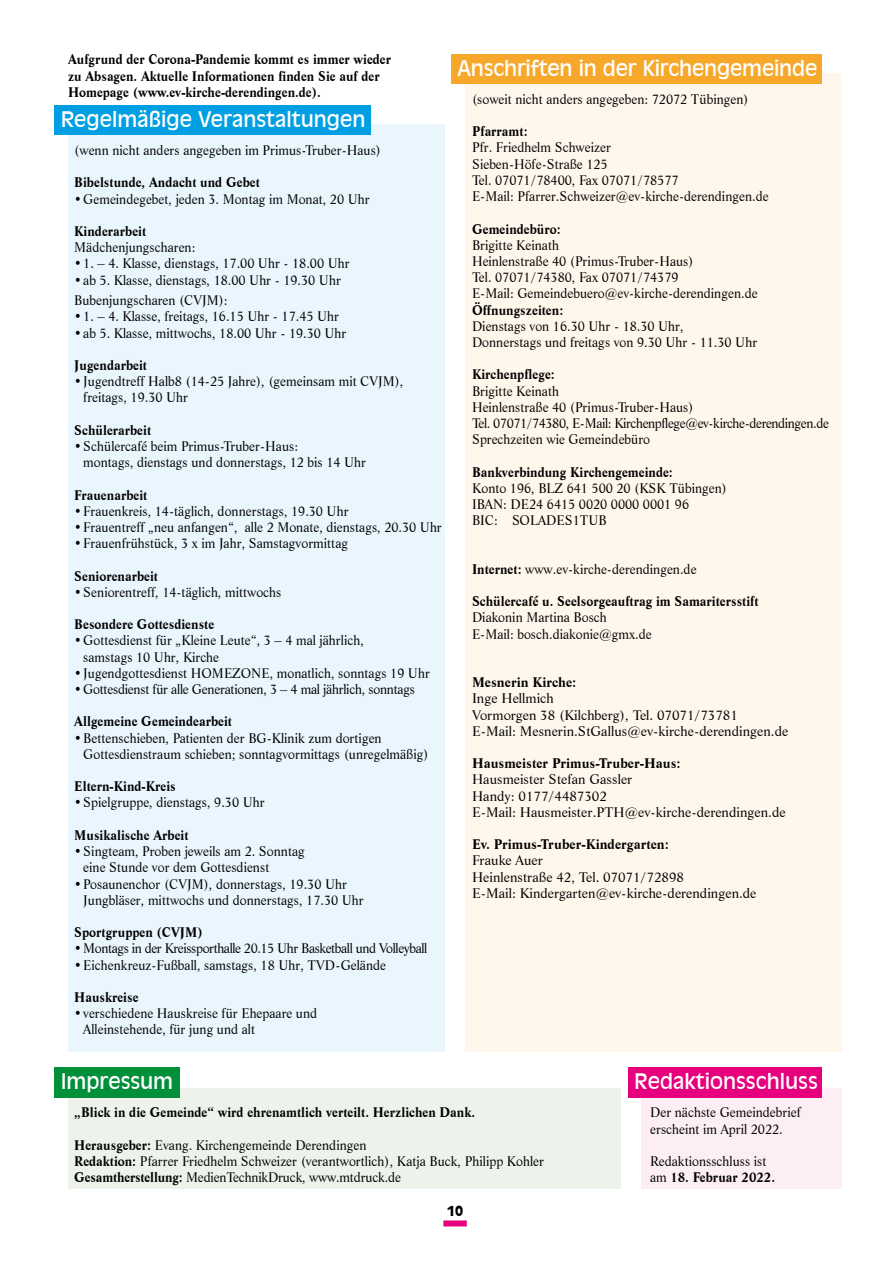
<style>
.page{position:relative;width:893px;height:1263px;background:#fff}
.page>*{position:absolute;margin:0;border:0;box-sizing:border-box;transform-origin:0 0}
.t1{font:21px "Incised 901 BT";color:#fff}
.t2{font:13.5px/16.2px "Life BT";color:#000;scale:.95 1}
.t3{font:700 13.5px/16.2px "Life BT";color:#000;scale:.95 1}
.t4{font:13.5px/16.2px "Life BT";color:#000}
.t5{font:700 13.5px "Life BT";color:#000}
.t6{font:13.5px "Life BT";letter-spacing:-.03em;color:#000;scale:.95 1}
.t7{font:13.5px "Life BT";letter-spacing:-.02em;color:#000;scale:.95 1}
.t8{font:900 13.5px "Incised 901 BT";color:#000;scale:.95 1}
.s1{font-weight:700}
</style>
<div class="page">
<div style="left:443px;top:1220px;width:24px;height:6px;background:#e6007d"></div>
<div style="left:642px;top:1088px;width:200px;height:101px;background:#fdeef6"></div>
<div style="left:68px;top:1088px;width:553px;height:101px;background:#edf3eb"></div>
<div style="left:54px;top:1067px;width:126px;height:31px;background:#00903a"></div>
<div style="left:68px;top:125px;width:376px;height:927px;background:#eaf6fe"></div>
<div style="left:54px;top:105px;width:317px;height:30px;background:#009fe3"></div>
<div style="left:466px;top:73px;width:376px;height:979px;background:#fff7ec"></div>
<div style="left:452px;top:54px;width:370px;height:30px;background:#f7a82b"></div>
<div style="left:628px;top:1067px;width:194px;height:31px;background:#e6007d"></div>
<p class="t3" style="left:68px;top:51px;width:342px">Aufgrund der Corona-Pandemie kommt es immer wieder zu Absagen. Aktuelle Informationen finden Sie auf der<br>Homepage (www.ev-kirche-derendingen.de).</p>
<h1 class="t1" style="left:61px;top:106px;width:306px">Regelmäßige Veranstaltungen</h1>
<p class="t2" style="left:74px;top:142px;width:324px">(wenn nicht anders angegeben im Primus-Truber-Haus)</p>
<p class="t3" style="left:74px;top:174px;width:197px">Bibelstunde, Andacht und Gebet</p>
<p class="t2" style="left:74px;top:190px;width:312px">•Gemeindegebet, jeden 3. Montag im Monat, 20 Uhr</p>
<p class="t3" style="left:74px;top:222px;width:77px">Kinderarbeit</p>
<p class="t2" style="left:74px;top:239px;width:129px">Mädchenjungscharen:</p>
<p class="t2" style="left:74px;top:255px;width:291px">•1. – 4. Klasse, dienstags, 17.00 Uhr - 18.00 Uhr</p>
<p class="t2" style="left:74px;top:269px;width:282px;line-height:20.7px">•ab 5. Klasse, dienstags, 18.00 Uhr - 19.30 Uhr<br>Bubenjungscharen (CVJM):</p>
<p class="t2" style="left:74px;top:308px;width:280px">•1. – 4. Klasse, freitags, 16.15 Uhr - 17.45 Uhr</p>
<p class="t2" style="left:74px;top:324px;width:288px">•ab 5. Klasse, mittwochs, 18.00 Uhr - 19.30 Uhr</p>
<p class="t3" style="left:74px;top:357px;width:78px">Jugendarbeit</p>
<p class="t2" style="left:83px;top:373px;width:339px;text-indent:-9px">•Jugendtreff Halb8 (14-25 Jahre), (gemeinsam mit CVJM), freitags, 19.30 Uhr</p>
<p class="t3" style="left:74px;top:421px;width:82px">Schülerarbeit</p>
<p class="t2" style="left:83px;top:438px;width:299px;text-indent:-9px">•Schülercafé beim Primus-Truber-Haus:<br>montags, dienstags und donnerstags, 12 bis 14 Uhr</p>
<p class="t3" style="left:74px;top:486px;width:78px">Frauenarbeit</p>
<p class="t2" style="left:74px;top:502px;width:290px">•Frauenkreis, 14-täglich, donnerstags, 19.30 Uhr</p>
<p class="t2" style="left:74px;top:519px;width:388px">•Frauentreff „neu anfangen“, alle 2 Monate, dienstags, 20.30 Uhr</p>
<p class="t2" style="left:74px;top:535px;width:290px">•Frauenfrühstück, 3 x im Jahr, Samstagvormittag</p>
<p class="t3" style="left:74px;top:567px;width:90px">Seniorenarbeit</p>
<p class="t2" style="left:74px;top:583px;width:220px">•Seniorentreff, 14-täglich, mittwochs</p>
<p class="t3" style="left:74px;top:616px;width:149px">Besondere Gottesdienste</p>
<p class="t2" style="left:83px;top:632px;width:297px;text-indent:-9px">•Gottesdienst für „Kleine Leute“, 3 – 4 mal jährlich, samstags 10 Uhr, Kirche</p>
<p class="t2" style="left:74px;top:664px;width:376px">•Jugendgottesdienst HOMEZONE, monatlich, sonntags 19 Uhr</p>
<p class="t7" style="left:74px;top:680px;width:360px">•Gottesdienst für alle Generationen, 3 – 4 mal jährlich, sonntags</p>
<p class="t3" style="left:74px;top:713px;width:168px">Allgemeine Gemeindearbeit</p>
<p class="t2" style="left:83px;top:729px;width:365px;text-indent:-9px">•Bettenschieben, Patienten der BG-Klinik zum dortigen<br>Gottesdienstraum schieben; sonntagvormittags (unregelmäßig)</p>
<p class="t3" style="left:74px;top:778px;width:108px">Eltern-Kind-Kreis</p>
<p class="t2" style="left:74px;top:794px;width:202px">•Spielgruppe, dienstags, 9.30 Uhr</p>
<p class="t3" style="left:74px;top:826px;width:122px">Musikalische Arbeit</p>
<p class="t2" style="left:83px;top:843px;width:235px;text-indent:-9px">•Singteam, Proben jeweils am 2. Sonntag eine Stunde vor dem Gottesdienst</p>
<p class="t2" style="left:83px;top:875px;width:297px;text-indent:-9px">•Posaunenchor (CVJM), donnerstags, 19.30 Uhr<br>Jungbläser, mittwochs und donnerstags, 17.30 Uhr</p>
<p class="t3" style="left:74px;top:924px;width:137px">Sportgruppen (CVJM)</p>
<p class="t6" style="left:74px;top:939px;width:373px">•Montags in der Kreissporthalle 20.15 Uhr Basketball und Volleyball</p>
<p class="t2" style="left:74px;top:956px;width:330px">•Eichenkreuz-Fußball, samstags, 18 Uhr, TVD-Gelände</p>
<p class="t3" style="left:74px;top:988px;width:69px">Hauskreise</p>
<p class="t2" style="left:83px;top:1005px;width:248px;text-indent:-9px">•verschiedene Hauskreise für Ehepaare und<br>Alleinstehende, für jung und alt</p>
<h1 class="t1" style="left:458px;top:55px;width:361px">Anschriften in der Kirchengemeinde</h1>
<p class="t2" style="left:472px;top:90px;width:293px">(soweit nicht anders angegeben: 72072 Tübingen)</p>
<p class="t3" style="left:472px;top:123px;width:60px">Pfarramt:</p>
<p class="t2" style="left:472px;top:139px;width:314px">Pfr. Friedhelm Schweizer<br>Sieben-Höfe-Straße 125<br>Tel. 07071/78400, Fax 07071/78577<br>E-Mail: Pfarrer.Schweizer@ev-kirche-derendingen.de</p>
<p class="t3" style="left:472px;top:220px;width:95px">Gemeindebüro:</p>
<p class="t2" style="left:472px;top:236px;width:302px">Brigitte Keinath<br>Heinlenstraße 40 (Primus-Truber-Haus)<br>Tel. 07071/74380, Fax 07071/74379<br>E-Mail: Gemeindebuero@ev-kirche-derendingen.de</p>
<p class="t3" style="left:472px;top:301px;width:98px">Öffnungszeiten:</p>
<p class="t2" style="left:472px;top:317px;width:302px">Dienstags von 16.30 Uhr - 18.30 Uhr,<br>Donnerstags und freitags von 9.30 Uhr - 11.30 Uhr</p>
<p class="t3" style="left:472px;top:366px;width:89px">Kirchenpflege:</p>
<p class="t2" style="left:472px;top:382px;width:377px">Brigitte Keinath<br>Heinlenstraße 40 (Primus-Truber-Haus)<br>Tel. 07071/74380, E-Mail: Kirchenpflege@ev-kirche-derendingen.de Sprechzeiten wie Gemeindebüro</p>
<p class="t3" style="left:472px;top:463px;width:213px">Bankverbindung Kirchengemeinde:</p>
<p class="t2" style="left:472px;top:479px;width:270px">Konto 196, BLZ 641 500 20 (KSK Tübingen)<br>IBAN: DE24 6415 0020 0000 0001 96<br>BIC: SOLADES1TUB</p>
<p class="t2" style="left:472px;top:560px;width:238px"><span class="s1">Internet:</span> www.ev-kirche-derendingen.de</p>
<p class="t3" style="left:472px;top:593px;width:303px">Schülercafé u. Seelsorgeauftrag im Samaritersstift</p>
<p class="t2" style="left:472px;top:609px;width:191px">Diakonin Martina Bosch<br>E-Mail: bosch.diakonie@gmx.de</p>
<p class="t5" style="left:472px;top:673px;width:106px">Mesnerin Kirche:</p>
<p class="t4" style="left:472px;top:690px;width:318px">Inge Hellmich<br>Vormorgen 38 (Kilchberg), Tel. 07071/73781<br>E-Mail: Mesnerin.StGallus@ev-kirche-derendingen.de</p>
<p class="t5" style="left:472px;top:754px;width:210px">Hausmeister Primus-Truber-Haus:</p>
<p class="t4" style="left:472px;top:771px;width:315px">Hausmeister Stefan Gassler<br>Handy: 0177/4487302<br>E-Mail: Hausmeister.PTH@ev-kirche-derendingen.de</p>
<p class="t5" style="left:472px;top:835px;width:198px">Ev. Primus-Truber-Kindergarten:</p>
<p class="t4" style="left:472px;top:852px;width:286px">Frauke Auer<br>Heinlenstraße 42, Tel. 07071/72898<br>E-Mail: Kindergarten@ev-kirche-derendingen.de</p>
<h1 class="t1" style="left:61px;top:1068px;width:114px">Impressum</h1>
<p class="t3" style="left:74px;top:1104px;width:423px">„Blick in die Gemeinde“ wird ehrenamtlich verteilt. Herzlichen Dank.</p>
<p class="t2" style="left:74px;top:1136px;width:496px"><span class="s1">Herausgeber:</span> Evang. Kirchengemeinde Derendingen<br><span class="s1">Redaktion:</span> Pfarrer Friedhelm Schweizer (verantwortlich), Katja Buck, Philipp Kohler<br><span class="s1">Gesamtherstellung:</span> MedienTechnikDruck, www.mtdruck.de</p>
<p class="t8" style="left:447px;top:1203px;width:19px">10</p>
<h1 class="t1" style="left:634px;top:1068px;width:185px">Redaktionsschluss</h1>
<p class="t2" style="left:650px;top:1104px;width:160px">Der nächste Gemeindebrief erscheint im April 2022.</p>
<p class="t2" style="left:650px;top:1152px;width:133px">Redaktionsschluss ist am <span class="s1">18. Februar 2022.</span></p>
</div>
